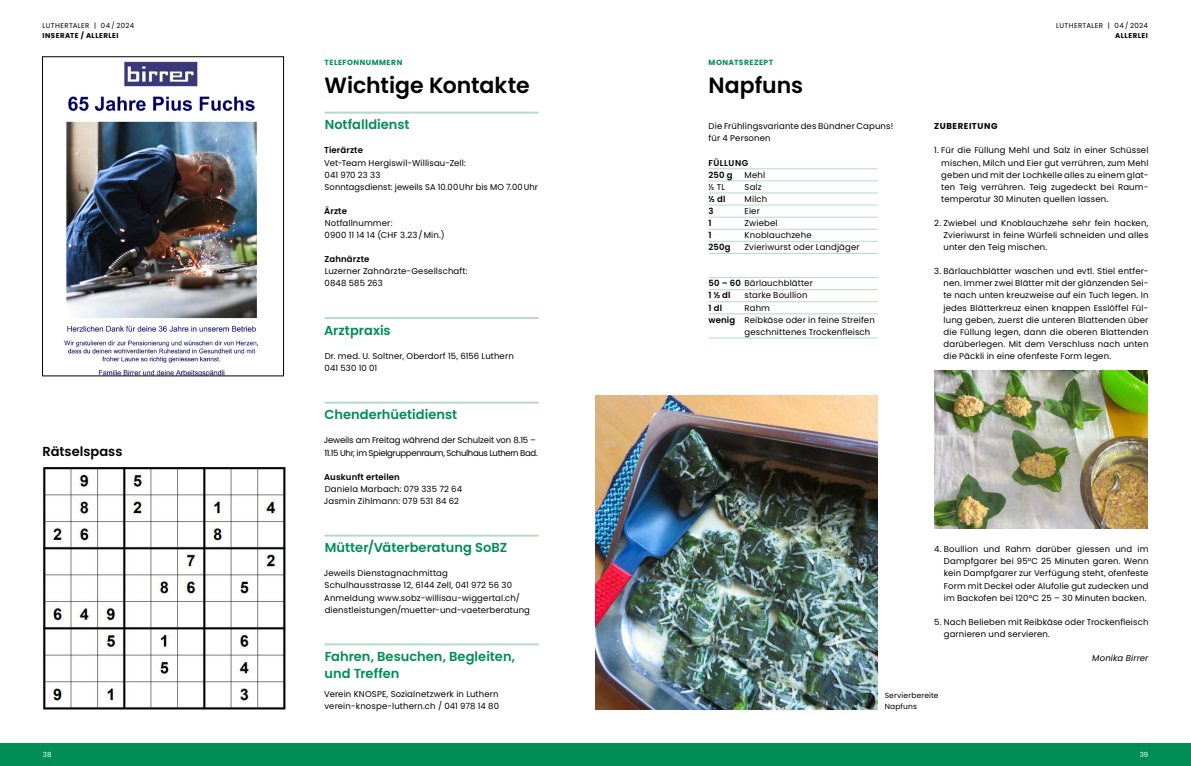
<style>
.page{position:relative;width:1191px;height:766px;background:#fff}
.page>*{position:absolute;margin:0;border:0;box-sizing:border-box;transform-origin:0 0}
.t1{font:600 22px "Poppins";color:#000}
.t2{font:600 13px/17px "Poppins";color:#008d57}
.t3{font:600 13px "Poppins";color:#000}
.t4{font:8.5px/12.1px "Poppins";letter-spacing:.015em;color:#000}
.t5{font:8.5px/12.1px "Poppins";letter-spacing:-.035em;color:#000}
.t6{font:600 8.5px "Poppins";letter-spacing:.015em;color:#000}
.t7{font:italic 8.5px "Poppins";letter-spacing:.015em;color:#000}
.t8{font:700 8.5px "Poppins";letter-spacing:.07em;color:#000}
.t9{font:600 8.5px/12.1px "Poppins";letter-spacing:.05em;color:#000}
.t10{font:700 7.5px "Poppins";letter-spacing:.07em;color:#008d57}
.t11{font:7.5px/11px "Poppins";letter-spacing:.02em;color:#000}
.t12{font:7px "Poppins";letter-spacing:.055em;color:#000}
.t13{font:700 7px "Poppins";letter-spacing:.07em;color:#000}
.t14{font:7px "Poppins";color:#fff}
.s1{font-weight:600}
</style>
<div class="page">
<div style="left:0;top:743px;width:1191px;height:22px;background:#008d57"></div>
<hr style="left:708px;top:168px;width:169px;height:1px;background:#b5dac6">
<hr style="left:708px;top:181px;width:169px;height:1px;background:#b5dac6">
<hr style="left:708px;top:193px;width:169px;height:1px;background:#b5dac6">
<hr style="left:708px;top:205px;width:169px;height:1px;background:#b5dac6">
<hr style="left:708px;top:217px;width:169px;height:1px;background:#b5dac6">
<hr style="left:708px;top:229px;width:169px;height:1px;background:#b5dac6">
<hr style="left:708px;top:241px;width:169px;height:1px;background:#b5dac6">
<hr style="left:708px;top:253px;width:169px;height:1px;background:#b5dac6">
<hr style="left:708px;top:277px;width:169px;height:1px;background:#b5dac6">
<hr style="left:708px;top:289px;width:169px;height:1px;background:#b5dac6">
<hr style="left:708px;top:301px;width:169px;height:1px;background:#b5dac6">
<hr style="left:708px;top:313px;width:169px;height:1px;background:#b5dac6">
<hr style="left:708px;top:337px;width:169px;height:1px;background:#b5dac6">
<hr style="left:324px;top:112px;width:215px;height:2px;background:#b5dac6">
<hr style="left:324px;top:317px;width:215px;height:2px;background:#b5dac6">
<hr style="left:324px;top:401px;width:215px;height:2px;background:#b5dac6">
<hr style="left:324px;top:534px;width:215px;height:2px;background:#b5dac6">
<hr style="left:324px;top:643px;width:215px;height:2px;background:#b5dac6">
<img style="left:596px;top:395px;width:281px;height:314px">
<img style="left:934px;top:371px;width:213px;height:157px">
<img style="left:63px;top:61px;width:198px;height:313px">
<div style="left:42px;top:57px;width:242px;height:319px;border:1px solid #000"></div>
<img style="left:43px;top:467px;width:242px;height:242px">
<p class="t12" style="left:43px;top:22px;width:93px">LUTHERTALER | 04 / 2024</p>
<p class="t13" style="left:43px;top:31px;width:78px">INSERATE / ALLERLEI</p>
<h2 class="t3" style="left:43px;top:443px;width:81px">Rätselspass</h2>
<p class="t10" style="left:324px;top:58px;width:79px">TELEFONNUMMERN</p>
<h1 class="t1" style="left:324px;top:72px;width:207px">Wichtige Kontakte</h1>
<h2 class="t2" style="left:325px;top:116px;width:86px">Notfalldienst</h2>
<p class="t6" style="left:324px;top:145px;width:40px">Tierärzte</p>
<p class="t4" style="left:324px;top:156px;width:215px">Vet-Team Hergiswil-Willisau-Zell:<br>041 970 23 33<br>Sonntagsdienst: jeweils SA 10.00Uhr bis MO 7.00Uhr</p>
<p class="t6" style="left:324px;top:206px;width:24px">Ärzte</p>
<p class="t4" style="left:325px;top:217px;width:121px">Notfallnummer:<br>0900 11 14 14 (CHF 3.23/Min.)</p>
<p class="t6" style="left:324px;top:254px;width:46px">Zahnärzte</p>
<p class="t4" style="left:325px;top:265px;width:144px">Luzerner Zahnärzte-Gesellschaft:<br>0848 585 263</p>
<h2 class="t2" style="left:324px;top:321px;width:68px">Arztpraxis</h2>
<p class="t4" style="left:325px;top:350px;width:191px">Dr. med. U. Soltner, Oberdorf 15, 6156 Luthern<br>041 530 10 01</p>
<h2 class="t2" style="left:324px;top:406px;width:134px">Chenderhüetidienst</h2>
<p class="t5" style="left:324px;top:434px;width:215px">Jeweils am Freitag während der Schulzeit von 8.15 –<br>11.15 Uhr, im Spielgruppenraum, Schulhaus Luthern Bad.</p>
<p class="t6" style="left:324px;top:471px;width:77px">Auskunft erteilen</p>
<p class="t4" style="left:324px;top:482px;width:140px">Daniela Marbach: 079 335 72 64<br>Jasmin Zihlmann: 079 531 84 62</p>
<h2 class="t2" style="left:325px;top:539px;width:184px">Mütter/Väterberatung SoBZ</h2>
<p class="t4" style="left:324px;top:567px;width:208px">Jeweils Dienstagnachmittag<br>Schulhausstrasse 12, 6144 Zell, 041 972 56 30<br>Anmeldung www.sobz-willisau-wiggertal.ch/ dienstleistungen/muetter-und-vaeterberatung</p>
<h2 class="t2" style="left:324px;top:647px;width:192px">Fahren, Besuchen, Begleiten, und Treffen</h2>
<p class="t4" style="left:324px;top:688px;width:176px">Verein KNOSPE, Sozialnetzwerk in Luthern verein-knospe-luthern.ch / 041 978 14 80</p>
<p class="t10" style="left:708px;top:58px;width:66px">MONATSREZEPT</p>
<h1 class="t1" style="left:708px;top:72px;width:96px">Napfuns</h1>
<p class="t4" style="left:708px;top:120px;width:186px">Die Frühlingsvariante des Bündner Capuns! für 4 Personen</p>
<p class="t9" style="left:708px;top:156px;width:41px">FÜLLUNG<br>250 g</p>
<p class="t4" style="left:744px;top:168px;width:22px">Mehl</p>
<p class="t4" style="left:708px;top:181px;width:18px">½ TL</p>
<p class="t4" style="left:744px;top:181px;width:19px">Salz</p>
<p class="t6" style="left:708px;top:194px;width:18px">½ dl</p>
<p class="t4" style="left:744px;top:193px;width:24px">Milch</p>
<p class="t6" style="left:708px;top:206px;width:7px">3</p>
<p class="t4" style="left:744px;top:205px;width:17px">Eier</p>
<p class="t6" style="left:708px;top:218px;width:5px">1</p>
<p class="t4" style="left:744px;top:217px;width:34px">Zwiebel</p>
<p class="t6" style="left:708px;top:230px;width:5px">1</p>
<p class="t4" style="left:744px;top:229px;width:68px">Knoblauchzehe</p>
<p class="t6" style="left:708px;top:242px;width:23px">250g</p>
<p class="t4" style="left:744px;top:241px;width:117px">Zvieriwurst oder Landjäger</p>
<p class="t4" style="left:708px;top:277px;width:106px"><span class="s1">50 – 60</span> Bärlauchblätter<br><span class="s1">1 ½ dl</span></p>
<p class="t4" style="left:744px;top:289px;width:64px">starke Boullion</p>
<p class="t6" style="left:708px;top:302px;width:15px">1 dl</p>
<p class="t4" style="left:744px;top:301px;width:27px">Rahm</p>
<p class="t4" style="left:708px;top:313px;width:168px"><span class="s1">wenig</span> Reibkäse oder in feine Streifen</p>
<p class="t4" style="left:744px;top:325px;width:127px">geschnittenes Trockenfleisch</p>
<p class="t12" style="left:1056px;top:22px;width:93px">LUTHERTALER | 04 / 2024</p>
<p class="t13" style="left:1115px;top:31px;width:34px">ALLERLEI</p>
<p class="t8" style="left:934px;top:121px;width:65px">ZUBEREITUNG</p>
<p class="t4" style="left:941px;top:144px;width:209px;text-align:justify;text-indent:-7px">1. Für die Füllung Mehl und Salz in einer Schüssel mischen, Milch und Eier gut verrühren, zum Mehl geben und mit der Lochkelle alles zu einem glat&shy;ten Teig verrühren. Teig zugedeckt bei Raum&shy;temperatur 30 Minuten quellen lassen.</p>
<p class="t4" style="left:943px;top:217px;width:206px;text-align:justify;text-indent:-9px">2. Zwiebel und Knoblauchzehe sehr fein hacken, Zvieriwurst in feine Würfeli schneiden und alles unter den Teig mischen.</p>
<p class="t4" style="left:943px;top:265px;width:206px;text-align:justify;text-indent:-9px">3. Bärlauchblätter waschen und evtl. Stiel entfer&shy;nen. Immer zwei Blätter mit der glänzenden Sei&shy;te nach unten kreuzweise auf ein Tuch legen. In jedes Blätterkreuz einen knappen Esslöffel Fül&shy;lung geben, zuerst die unteren Blattenden über die Füllung legen, dann die oberen Blattenden darüberlegen. Mit dem Verschluss nach unten die Päckli in eine ofenfeste Form legen.</p>
<p class="t4" style="left:944px;top:543px;width:206px;text-align:justify;text-indent:-10px">4. Boullion und Rahm darüber giessen und im Dampfgarer bei 95°C 25 Minuten garen. Wenn kein Dampfgarer zur Verfügung steht, ofenfeste Form mit Deckel oder Alufolie gut zudecken und im Backofen bei 120°C 25 – 30 Minuten backen.</p>
<p class="t4" style="left:943px;top:615px;width:206px;text-indent:-10px">5. Nach Belieben mit Reibkäse oder Trockenfleisch garnieren und servieren.</p>
<p class="t7" style="left:1092px;top:653px;width:58px">Monika Birrer</p>
<p class="t11" style="left:884px;top:690px;width:55px">Servierbereite<br>Napfuns</p>
<p class="t14" style="left:43px;top:750px;width:10px">38</p>
<p class="t14" style="left:1139px;top:750px;width:10px">39</p>
</div>
